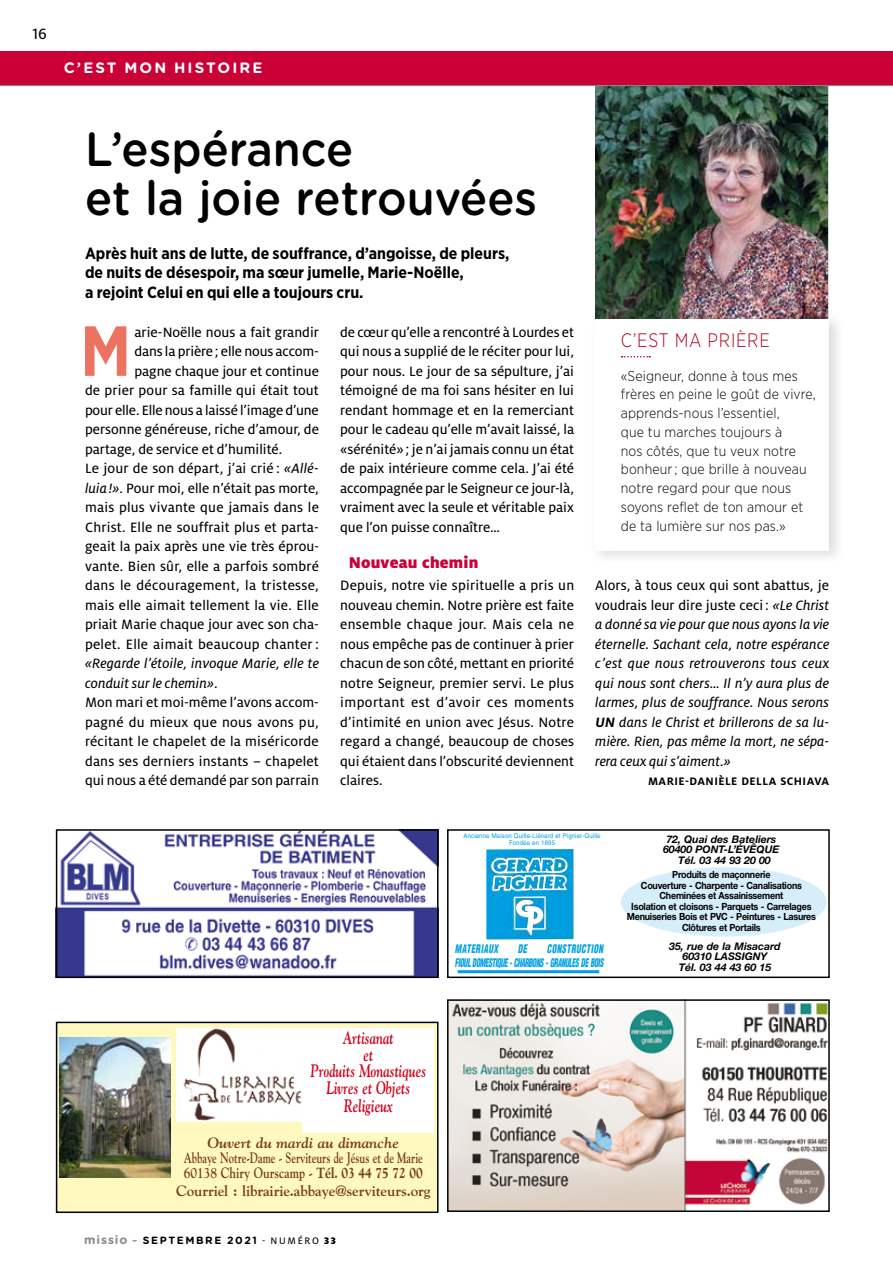
<style>
.page{position:relative;width:893px;height:1263px;background:#fff}
.page>*{position:absolute;margin:0;border:0;box-sizing:border-box;transform-origin:0 0}
.t1{font:700 70.65px "Gotham Narrow";color:#ec7261;scale:.95 1}
.t2{font:500 48px/49.5px "Gotham Rounded";color:#000;scale:.94 1}
.t3{font:45px/54px "Minion Pro";letter-spacing:-.005em;color:#000;text-align:center}
.t4{font:300 19.5px "Gotham Narrow";letter-spacing:.04em;color:#b80521;scale:.94 1}
.t5{font:italic 700 18px/17px "Goudy";color:#cd071e;text-align:center;scale:.7 1}
.t6{font:900 17.25px "Milo OT";letter-spacing:.01em;color:#ca0037}
.t7{font:16.5px "Milo OT Text";color:#000}
.t8{font:700 16.2px/19.5px "Gotham Narrow";color:#000}
.t9{font:15px/19.5px "Milo OT Text";color:#000;text-align:justify}
.t10{font:15px/19.5px "Milo OT Text Ita";color:#000}
.t11{font:700 15px/15px "Goudy";color:#784116;scale:.7 1}
.t12{font:15px "Milo OT Text";letter-spacing:.02em;color:#000}
.t13{font:700 15px "Goudy";color:#784116}
.t14{font:italic 700 15px "Goudy";color:#784116}
.t15{font:700 15px "Gotham Rounded";letter-spacing:.14em;color:#fff}
.t16{font:300 14.25px/18.8px "Gotham Narrow";letter-spacing:.01em;color:#000}
.t17{font:700 12px "Milo OT";letter-spacing:.04em;color:#000}
.t18{font:italic 900 condensed 11.55px/13.5px "Helvetica";letter-spacing:-.05em;color:#00a1e2;text-align:right;scale:.73 1}
.t19{font:italic 900 condensed 11.55px "Helvetica";letter-spacing:.045em;color:#00a1e2;scale:.73 1}
.t20{font:italic 700 10.5px/10.5px "Helvetica Neue";color:#000;text-align:center}
.t21{font:700 10.5px "Gotham Rounded";letter-spacing:.15em;color:#000}
.t22{font:700 9.9px/10.5px "Helvetica Neue";letter-spacing:-.025em;color:#000;text-align:center;scale:.91 1}
.t23{font:6.6px/7.2px "Helvetica";letter-spacing:.025em;color:#00a1e2;text-align:center;scale:.91 1}
.s1{font-family:"Milo OT Text Ita"}
.s2{font-family:"Milo OT Text"}
.s3{font-family:"Milo OT";font-weight:700;font-style:italic}
.s4{font-weight:800}
.s5{font-size:12px;color:#87888a}
.s6{font-style:italic;color:#87888a}
.s7{font-family:"Milo OT Text";font-weight:400}
.s8{font-family:"Milo OT";font-weight:900}
</style>
<div class="page">
<img style="left:595px;top:86px;width:232px;height:225px">
<div style="left:589px;top:311px;width:257px;height:254px;background:#000;opacity:.15"></div>
<div style="left:595px;top:319px;width:234px;height:231px;background:#fff"></div>
<svg style="left:622px;top:356px;width:28px;height:1px"></svg>
<div style="left:0;top:51px;width:893px;height:34px;background:#ca0037"></div>
<hr style="left:0;top:85px;width:893px;height:1px;background:#87888a">
<img style="left:59px;top:832px;width:377px;height:143px">
<div style="left:56px;top:829px;width:383px;height:149px;border:2px solid #000"></div>
<div style="left:57px;top:1022px;width:381px;height:190px;background:#fff8bf"></div>
<div style="left:56px;top:1022px;width:383px;height:191px;border:2px solid #000"></div>
<img style="left:60px;top:1037px;width:110px;height:140px">
<img style="left:176px;top:1028px;width:127px;height:93px">
<div style="left:303px;top:1028px;width:131px;height:104px;background:#fff"></div>
<img style="left:450px;top:1002px;width:377px;height:207px">
<div style="left:447px;top:999px;width:383px;height:213px;border:2px solid #000"></div>
<div style="left:447px;top:829px;width:383px;height:149px;border:2px solid #000"></div>
<div style="left:621px;top:867px;width:206px;height:69px;background:#d6eefa;border-radius:50%"></div>
<img style="left:486px;top:849px;width:88px;height:90px">
<hr style="left:458px;top:970px;width:141px;height:3px;background:#009ee0">
<p class="t7" style="left:32px;top:24px;width:16px">16</p>
<p class="t15" style="left:64px;top:57px;width:200px">C’EST MON HISTOIRE</p>
<h2 class="t2" style="left:85px;top:122px;width:483px">L’espérance<br>et la joie retrouvées</h2>
<p class="t8" style="left:85px;top:243px;width:426px">Après huit ans de lutte, de souffrance, d’angoisse, de pleurs, de nuits de désespoir, ma sœur jumelle, Marie-Noëlle,<br>a rejoint Celui en qui elle a toujours cru.</p>
<h1 class="t1" style="left:80px;top:306px;width:55px">M</h1>
<p class="t9" style="left:134px;top:322px;width:186px">arie-Noëlle nous a fait grandir</p>
<p class="t9" style="left:340px;top:322px;width:235px">de cœur qu’elle a rencontré à Lourdes et qui nous a supplié de le réciter pour lui, pour nous. Le jour de sa sépulture, j’ai témoigné de ma foi sans hésiter en lui rendant hommage et en la remerciant pour le cadeau qu’elle m’avait laissé, la «sérénité»; je n’ai jamais connu un état de paix intérieure comme cela. J’ai été accompagnée par le Seigneur ce jour-là, vraiment avec la seule et véritable paix que l’on puisse connaître…</p>
<p class="t6" style="left:349px;top:552px;width:131px">Nouveau chemin</p>
<p class="t9" style="left:340px;top:576px;width:236px">Depuis, notre vie spirituelle a pris un nouveau chemin. Notre prière est faite ensemble chaque jour. Mais cela ne nous empêche pas de continuer à prier chacun de son côté, mettant en priorité notre Seigneur, premier servi. Le plus important est d’avoir ces moments d’intimité en union avec Jésus. Notre regard a changé, beaucoup de choses qui étaient dans l’obscurité deviennent claires.</p>
<h3 class="t4" style="left:621px;top:328px;width:160px">C’EST MA PRIÈRE</h3>
<p class="t16" style="left:621px;top:366px;width:196px">«Seigneur, donne à tous mes frères en peine le goût de vivre, apprends-nous l’essentiel,<br>que tu marches toujours à<br>nos côtés, que tu veux notre bonheur ; que brille à nouveau notre regard pour que nous soyons reflet de ton amour et de ta lumière sur nos pas.»</p>
<p class="t9" style="left:134px;top:342px;width:186px">dans la prière; elle nous accom-</p>
<p class="t9" style="left:134px;top:361px;width:186px">pagne chaque jour et continue</p>
<p class="t9" style="left:85px;top:381px;width:235px">de prier pour sa famille qui était tout</p>
<p class="t9" style="left:85px;top:400px;width:235px">pour elle. Elle nous a laissé l’image d’une</p>
<p class="t9" style="left:85px;top:420px;width:235px">personne généreuse, riche d’amour, de</p>
<p class="t9" style="left:85px;top:439px;width:199px">partage, de service et d’humilité.</p>
<p class="t9" style="left:85px;top:459px;width:235px">Le jour de son départ, j’ai crié : <span class="s1">«Allé-</span></p>
<p class="t9" style="left:85px;top:478px;width:235px"><span class="s1">luia !»</span>. Pour moi, elle n’était pas morte,</p>
<p class="t9" style="left:85px;top:498px;width:235px">mais plus vivante que jamais dans le</p>
<p class="t9" style="left:85px;top:517px;width:235px">Christ. Elle ne souffrait plus et parta-</p>
<p class="t9" style="left:85px;top:537px;width:235px">geait la paix après une vie très éprou-</p>
<p class="t9" style="left:85px;top:556px;width:235px">vante. Bien sûr, elle a parfois sombré</p>
<p class="t12" style="left:85px;top:577px;width:235px">dans le découragement, la tristesse,</p>
<p class="t9" style="left:85px;top:595px;width:235px">mais elle aimait tellement la vie. Elle</p>
<p class="t9" style="left:85px;top:615px;width:235px">priait Marie chaque jour avec son cha-</p>
<p class="t12" style="left:85px;top:636px;width:235px">pelet. Elle aimait beaucoup chanter:</p>
<p class="t10" style="left:85px;top:654px;width:235px">«Regarde l’étoile, invoque Marie, elle te conduit sur le chemin»<span class="s2">.</span></p>
<p class="t9" style="left:85px;top:693px;width:235px">Mon mari et moi-même l’avons accom&shy;pagné du mieux que nous avons pu, récitant le chapelet de la miséricorde dans ses derniers instants – chapelet qui nous a été demandé par son parrain</p>
<p class="t9" style="left:595px;top:576px;width:235px">Alors, à tous ceux qui sont abattus, je voudrais leur dire juste ceci: <span class="s1">«Le Christ</span></p>
<p class="t10" style="left:595px;top:615px;width:236px;text-align:justify">a donné sa vie pour que nous ayons la vie éternelle. Sachant cela, notre espérance c’est que nous retrouverons tous ceux qui nous sont chers… Il n’y aura plus de larmes, plus de souffrance. Nous serons <span class="s3">UN</span> dans le Christ et brillerons de sa lu&shy;mière. Rien, pas même la mort, ne sépa&shy;rera ceux qui s’aiment.»</p>
<p class="t17" style="left:648px;top:775px;width:183px">MARIE-DANIÈLE DELLA SCHIAVA</p>
<h3 class="t3" style="left:211px;top:608px;width:464px">12104 - Journal de Noyon<br>Page 16</h3>
<p class="t23" style="left:464px;top:832px;width:152px">Ancienne Maison Quille-Liénard et Pignier-Quille<br>Fondée en 1895</p>
<p class="t20" style="left:666px;top:833px;width:111px">72, Quai des Bateliers</p>
<p class="t20" style="left:663px;top:844px;width:118px">60400 PONT-L’ÉVÊQUE</p>
<p class="t20" style="left:678px;top:854px;width:94px">Tél. 03 44 93 20 00</p>
<p class="t22" style="left:627px;top:869px;width:209px">Produits de maçonnerie<br>Couverture - Charpente - Canalisations Cheminées et Assainissement<br>Isolation et cloisons - Parquets - Carrelages Menuiseries Bois et PVC - Peintures - Lasures Clôtures et Portails</p>
<p class="t18" style="left:455px;top:942px;width:205px">CONSTRUCTION<br>FIOUL DOMESTIQUE - CHARBONS - GRANULES DE BOIS</p>
<p class="t19" style="left:455px;top:942px;width:61px">MATERIAUX</p>
<p class="t18" style="left:518px;top:942px;width:14px">DE</p>
<p class="t20" style="left:669px;top:940px;width:113px">35, rue de la Misacard<br>60310 LASSIGNY<br>Tél. 03 44 43 60 15</p>
<p class="t5" style="left:310px;top:1029px;width:167px">Artisanat<br>et<br>Produits Monastiques<br>Livres et Objets<br>Religieux</p>
<p class="t14" style="left:207px;top:1134px;width:193px">Ouvert du mardi au dimanche</p>
<p class="t11" style="left:184px;top:1150px;width:343px">Abbaye Notre-Dame - Serviteurs de Jésus et de Marie<br>60138 Chiry Ourscamp - <span class="s4">Tél. 03 44 75 72 00</span></p>
<p class="t13" style="left:176px;top:1182px;width:256px">Courriel : librairie.abbaye@serviteurs.org</p>
<p class="t21" style="left:84px;top:1232px;width:253px"><span class="s5">MISSIO</span> <span class="s6">~</span> SEPTE MBRE 2021 <span class="s7">- NUMÉRO</span> <span class="s8">33</span></p>
</div>
